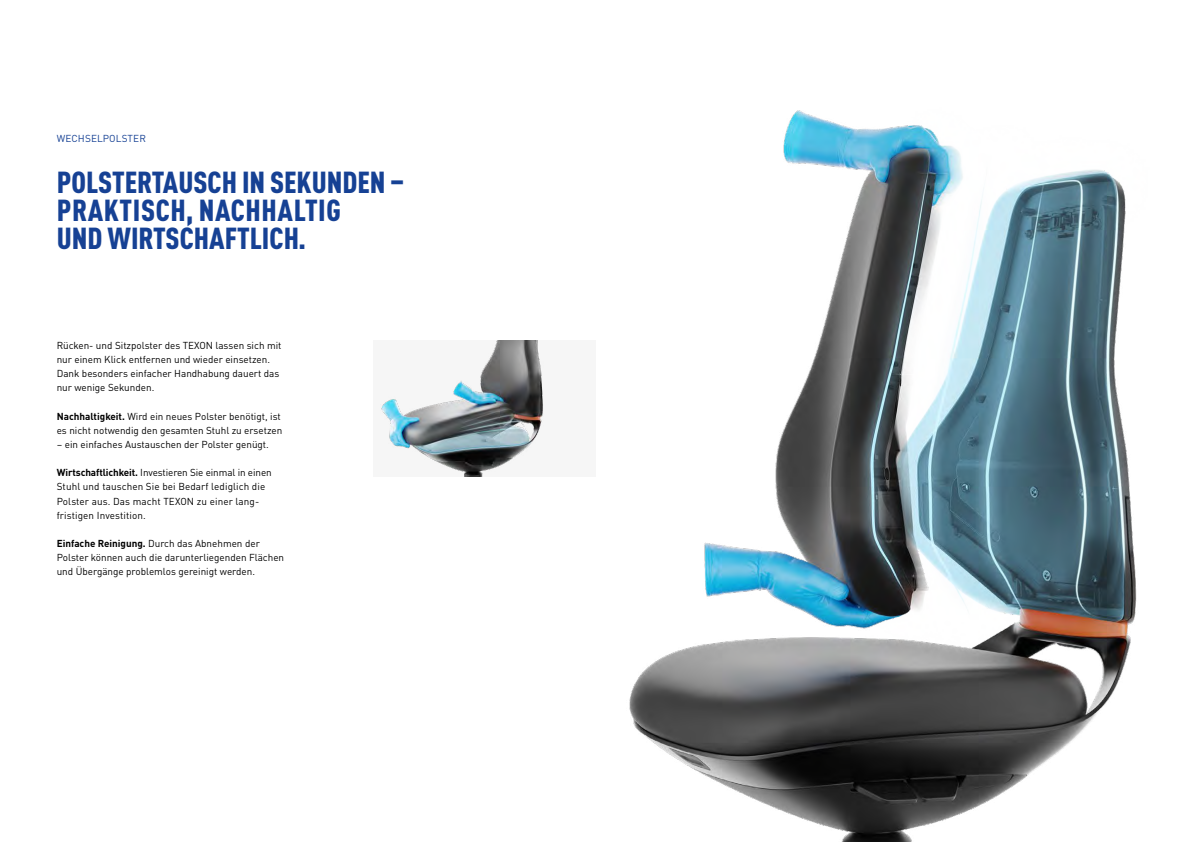
<style>
.page{position:relative;width:1191px;height:842px;background:#fff}
.page>*{position:absolute;margin:0;border:0;box-sizing:border-box;transform-origin:0 0}
.t1{font:900 condensed 30px/28.4px "DIN Pro";color:#164194}
.t2{font:10px/14.2px "DIN Pro";color:#000}
.t3{font:10px "DIN Pro";letter-spacing:.01em;color:#164194}
.s1{font-weight:700}
</style>
<div class="page">
<img style="left:629px;top:110px;width:508px;height:732px">
<img style="left:380px;top:340px;width:164px;height:136px">
<p class="t3" style="left:57px;top:130px;width:91px">WECHSELPOLSTER</p>
<h1 class="t1" style="left:57px;top:166px;width:349px">POLSTERTAUSCH IN SEKUNDEN –<br>PRAKTISCH, NACHHALTIG<br>UND WIRTSCHAFTLICH.</h1>
<p class="t2" style="left:57px;top:337px;width:226px">Rücken- und Sitzpolster des TEXON lassen sich mit nur einem Klick entfernen und wieder einsetzen.<br>Dank besonders einfacher Handhabung dauert das nur wenige Sekunden.</p>
<p class="t2" style="left:57px;top:408px;width:227px"><span class="s1">Nachhaltigkeit.</span> Wird ein neues Polster benötigt, ist es nicht notwendig den gesamten Stuhl zu ersetzen</p>
<p class="t2" style="left:57px;top:437px;width:214px">– ein einfaches Austauschen der Polster genügt.</p>
<p class="t2" style="left:57px;top:465px;width:216px"><span class="s1">Wirtschaftlichkeit.</span> Investieren Sie einmal in einen Stuhl und tauschen Sie bei Bedarf lediglich die Polster aus. Das macht TEXON zu einer lang&shy;fristigen Investition.</p>
<p class="t2" style="left:57px;top:536px;width:229px"><span class="s1">Einfache Reinigung.</span> Durch das Abnehmen der<br>Polster können auch die darunterliegenden Flächen und Übergänge problemlos gereinigt werden.</p>
</div>
